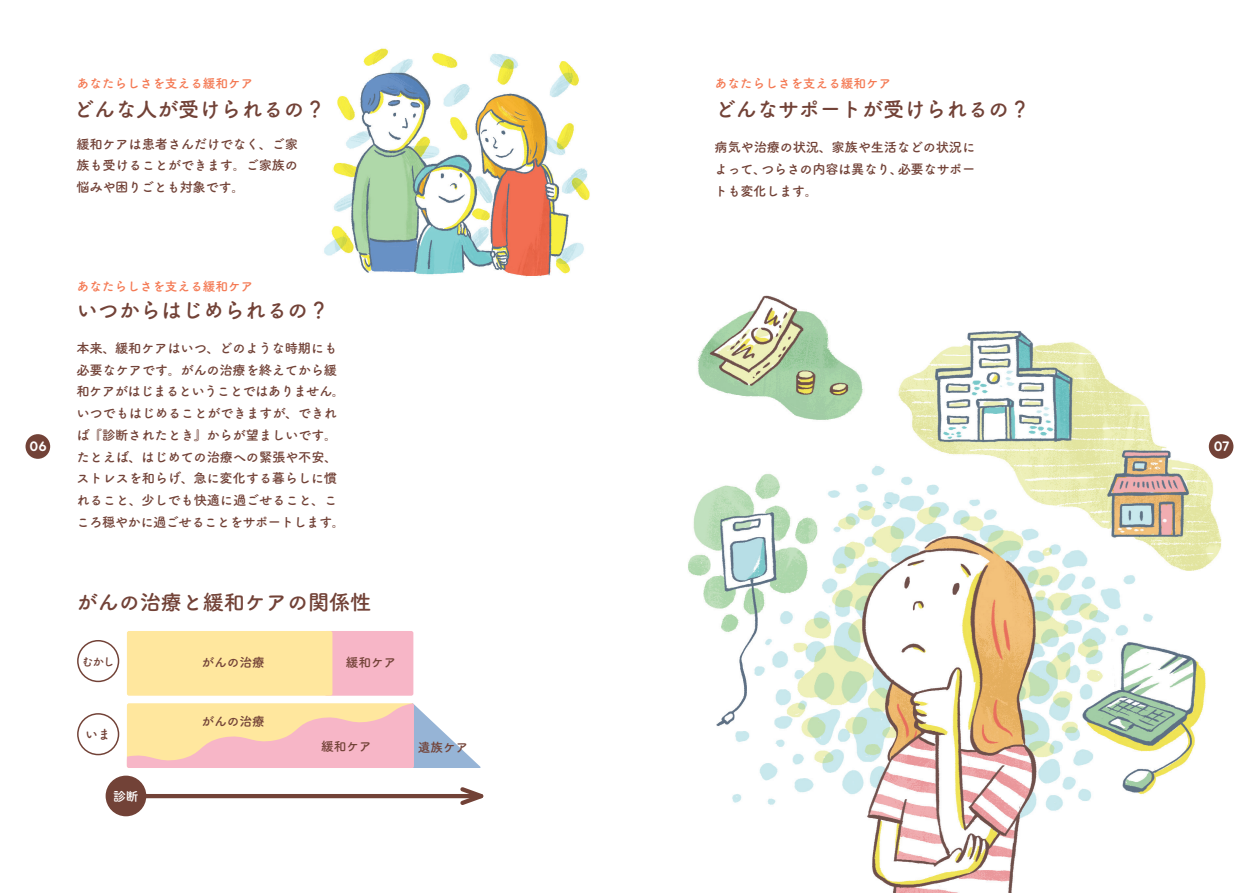
<style>
.page{position:relative;width:1259px;height:893px;background:#fff}
.page>*{position:absolute;margin:0;border:0;box-sizing:border-box;transform-origin:0 0}
.t1{font:21.3px "Tsuku A Rd Gothic Std B";letter-spacing:-.01em;color:#724237}
.t2{font:600 14.85px "Volte Rounded";color:#fff}
.t3{font:13.35px/21.8px "Tsuku A Rd Gothic Std B";letter-spacing:-.02em;color:#724237;text-align:justify}
.t4{font:12.75px "Tsuku A Rd Gothic Std B";letter-spacing:-.01em;color:#f47953}
.t5{font:12.75px "Tsuku A Rd Gothic Std B";letter-spacing:-.01em;color:#724237}
.t6{font:12.75px "Tsuku A Rd Gothic Std B";color:#fff}
.t7{font:11.7px "Tsuku A Rd Gothic Std B";color:#724237}
</style>
<div class="page">
<div style="left:26px;top:434px;width:24px;height:25px;background:#724237;border-radius:50%"></div>
<img style="left:324px;top:48px;width:266px;height:229px">
<img style="left:688px;top:330px;width:546px;height:563px">
<img style="left:688px;top:295px;width:184px;height:139px">
<div style="left:324px;top:631px;width:89px;height:65px;background:#f7b6c7;border-radius:2px"></div>
<div style="left:106px;top:776px;width:40px;height:40px;background:#724237;border-radius:50%"></div>
<div style="left:1208px;top:434px;width:25px;height:25px;background:#724237;border-radius:50%"></div>
<div style="left:127px;top:631px;width:205px;height:65px;background:#ffe79e;border-radius:2px"></div>
<hr style="left:125px;top:794px;width:356px;height:4px;background:#724237">
<svg style="left:457px;top:787px;width:27px;height:18px"></svg>
<svg style="left:127px;top:703px;width:354px;height:65px"></svg>
<div style="left:77px;top:640px;width:42px;height:42px;border:1px solid #724237;border-radius:50%"></div>
<div style="left:77px;top:713px;width:42px;height:42px;border:1px solid #724237;border-radius:50%"></div>
<p class="t4" style="left:77px;top:73px;width:178px">あなたらしさを支える緩和ケア</p>
<h1 class="t1" style="left:73px;top:92px;width:254px">どんな人が受けられるの？</h1>
<p class="t3" style="left:77px;top:132px;width:223px">緩和ケアは患者さんだけでなく、ご家族も受けることができます。ご家族の悩みや困りごとも対象です。</p>
<p class="t2" style="left:30px;top:438px;width:19px">06</p>
<p class="t4" style="left:77px;top:276px;width:178px">あなたらしさを支える緩和ケア</p>
<h1 class="t1" style="left:77px;top:294px;width:254px">いつからはじめられるの？</h1>
<p class="t3" style="left:77px;top:336px;width:270px;text-align:left">本来、緩和ケアはいつ、どのような時期にも必要なケアです。がんの治療を終えてから緩和ケアがはじまるということではありません。いつでもはじめることができますが、できれば『診断されたとき』からが望ましいです。たとえば、はじめての治療への緊張や不安、ストレスを和らげ、急に変化する暮らしに慣れること、少しでも快適に過ごせること、こころ穏やかに過ごせることをサポートします。</p>
<h1 class="t1" style="left:77px;top:586px;width:296px">がんの治療と緩和ケアの関係性</h1>
<p class="t7" style="left:82px;top:652px;width:34px">むかし</p>
<p class="t5" style="left:85px;top:724px;width:27px">いま</p>
<p class="t6" style="left:113px;top:786px;width:27px">診断</p>
<p class="t5" style="left:202px;top:652px;width:65px">がんの治療</p>
<p class="t5" style="left:202px;top:711px;width:65px">がんの治療</p>
<p class="t5" style="left:346px;top:652px;width:52px">緩和ケア</p>
<p class="t5" style="left:321px;top:737px;width:52px">緩和ケア</p>
<p class="t5" style="left:418px;top:737px;width:52px">遺族ケア</p>
<p class="t4" style="left:714px;top:73px;width:178px">あなたらしさを支える緩和ケア</p>
<h1 class="t1" style="left:714px;top:92px;width:317px">どんなサポートが受けられるの？</h1>
<p class="t3" style="left:714px;top:135px;width:262px">病気や治療の状況、家族や生活などの状況によって、つらさの内容は異なり、必要なサポートも変化します。</p>
<p class="t2" style="left:1213px;top:438px;width:17px">07</p>
</div>
